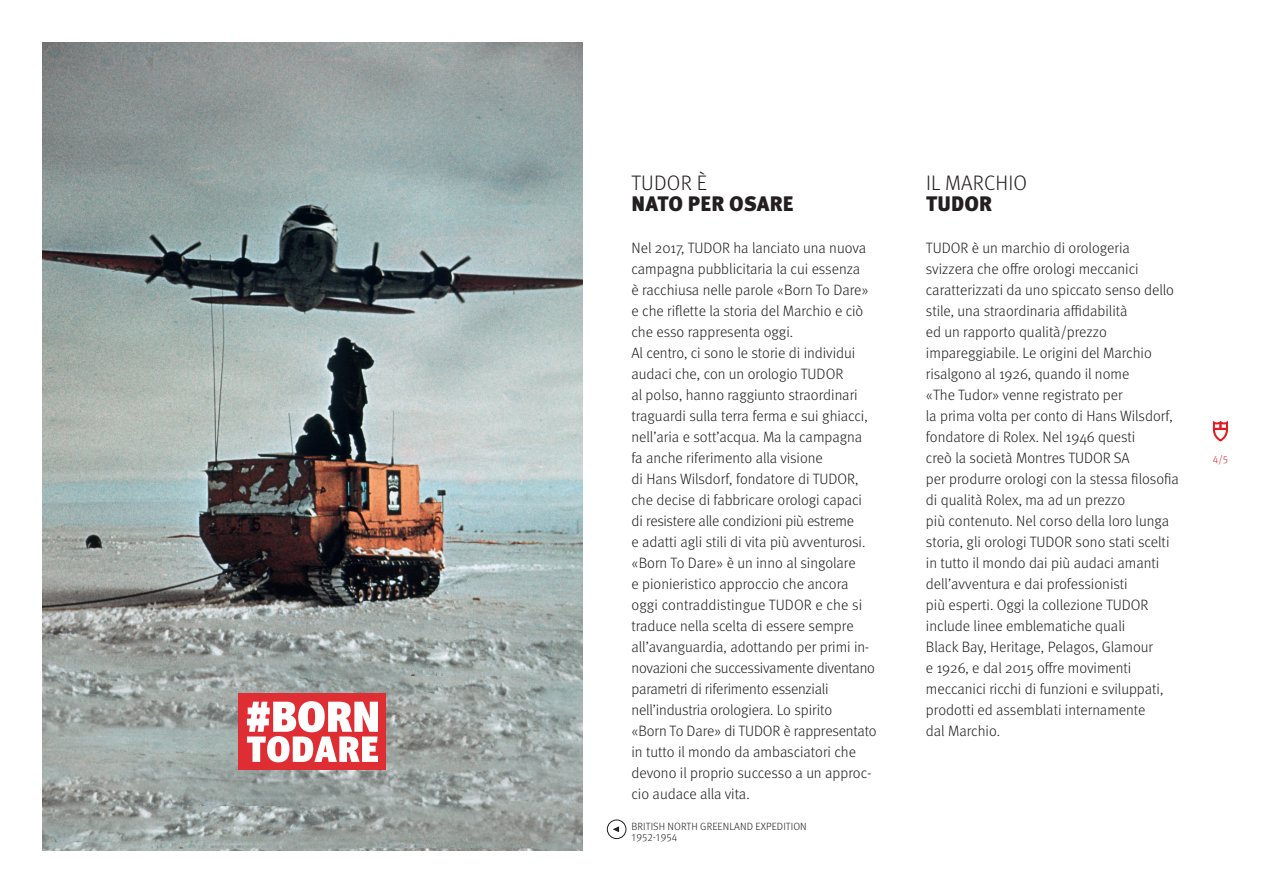
<style>
.page{position:relative;width:1263px;height:893px;background:#fff}
.page>*{position:absolute;margin:0;border:0;box-sizing:border-box;transform-origin:0 0}
.t1{font:900 21px "Meta Pro";letter-spacing:.01em;color:#231f20}
.t2{font:300 21px "Meta Pro";letter-spacing:.01em;color:#231f20}
.t3{font:300 15px/21px "Meta Pro";color:#231f20}
.t4{font:300 10.5px/10.5px "Meta Pro";letter-spacing:.01em;color:#231f20}
.t5{font:300 10.5px "Meta Pro";color:#e21a21}
</style>
<div class="page">
<img style="left:43px;top:43px;width:539px;height:807px">
<div style="left:239px;top:694px;width:147px;height:76px;background:#df2d34"></div>
<svg style="left:247px;top:701px;width:131px;height:61px"></svg>
<div style="left:607px;top:820px;width:19px;height:19px;border:1px solid #231f20;border-radius:50%"></div>
<svg style="left:613px;top:826px;width:6px;height:6px"></svg>
<svg style="left:1213px;top:421px;width:15px;height:21px"></svg>
<h1 class="t2" style="left:632px;top:167px;width:77px">TUDOR È</h1>
<h1 class="t1" style="left:632px;top:187px;width:164px">NATO PER OSARE</h1>
<p class="t3" style="left:631px;top:236px;width:247px">Nel 2017, TUDOR ha lanciato una nuova campagna pubblicitaria la cui essenza<br>è racchiusa nelle parole «Born To Dare» e che riflette la storia del Marchio e ciò che esso rappresenta oggi.<br>Al centro, ci sono le storie di individui audaci che, con un orologio TUDOR<br>al polso, hanno raggiunto straordinari traguardi sulla terra ferma e sui ghiacci, nell’aria e sott’acqua. Ma la campagna fa anche riferimento alla visione<br>di Hans Wilsdorf, fondatore di TUDOR, che decise di fabbricare orologi capaci di resistere alle condizioni più estreme<br>e adatti agli stili di vita più avventurosi. «Born To Dare» è un inno al singolare<br>e pionieristico approccio che ancora oggi contraddistingue TUDOR e che si traduce nella scelta di essere sempre all’avanguardia, adottando per primi in&shy;novazioni che successivamente diventano parametri di riferimento essenziali nell’industria orologiera. Lo spirito<br>«Born To Dare» di TUDOR è rappresentato in tutto il mondo da ambasciatori che devono il proprio successo a un approc&shy;cio audace alla vita.</p>
<p class="t4" style="left:631px;top:821px;width:177px">BRITISH NORTH GREENLAND EXPEDITION<br>1952-1954</p>
<h1 class="t2" style="left:926px;top:167px;width:103px">IL MARCHIO</h1>
<h1 class="t1" style="left:926px;top:187px;width:68px">TUDOR</h1>
<p class="t3" style="left:926px;top:236px;width:254px">TUDOR è un marchio di orologeria svizzera che offre orologi meccanici caratterizzati da uno spiccato senso dello stile, una straordinaria affidabilità<br>ed un rapporto qualità/prezzo impareggiabile. Le origini del Marchio risalgono al 1926, quando il nome<br>«The Tudor» venne registrato per<br>la prima volta per conto di Hans Wilsdorf, fondatore di Rolex. Nel 1946 questi<br>creò la società Montres TUDOR SA<br>per produrre orologi con la stessa filosofia di qualità Rolex, ma ad un prezzo<br>più contenuto. Nel corso della loro lunga storia, gli orologi TUDOR sono stati scelti in tutto il mondo dai più audaci amanti dell’avventura e dai professionisti<br>più esperti. Oggi la collezione TUDOR include linee emblematiche quali<br>Black Bay, Heritage, Pelagos, Glamour<br>e 1926, e dal 2015 offre movimenti meccanici ricchi di funzioni e sviluppati, prodotti ed assemblati internamente<br>dal Marchio.</p>
<p class="t5" style="left:1213px;top:451px;width:17px">4/5</p>
</div>
